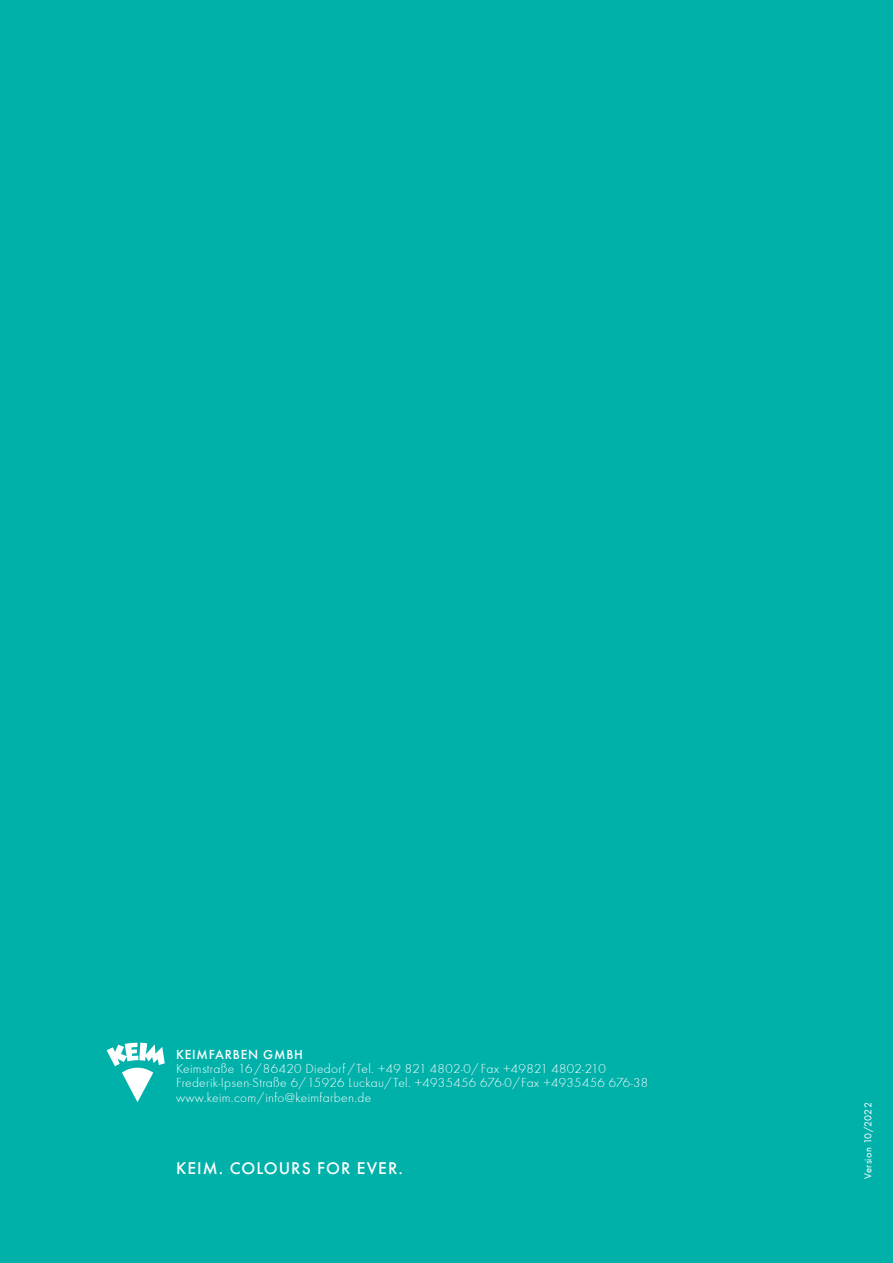
<style>
.page{position:relative;width:893px;height:1263px;background:#00b1aa}
.page>*{position:absolute;margin:0;border:0;box-sizing:border-box;transform-origin:0 0}
.t1{font:500 17.55px "Futura T";letter-spacing:.06em;color:#fff}
.t2{font:13.5px/14.7px "Futura T Ligh";letter-spacing:.025em;color:#fff}
.t3{font:500 13.5px "Futura T";letter-spacing:.06em;color:#fff}
.t4{font:10.5px "Futura T Boo";letter-spacing:.025em;color:#fff}
</style>
<div class="page">
<svg style="left:107px;top:1043px;width:58px;height:59px"></svg>
<p class="t3" style="left:176px;top:1046px;width:129px">KEIMFARBEN GMBH</p>
<p class="t2" style="left:176px;top:1061px;width:474px">Keimstraße 16/86420 Diedorf /Tel. +49 821 4802-0/ Fax +49821 4802-210<br>Frederik-Ipsen-Straße 6/15926 Luckau/Tel. +4935456 676-0/Fax +4935456 676-38 www.keim.com/info@keimfarben.de</p>
<p class="t1" style="left:176px;top:1158px;width:228px">KEIM. COLOURS FOR EVER.</p>
<p class="t4" style="left:862px;top:1179px;width:78px;rotate:-90deg">Version 10/2022</p>
</div>
